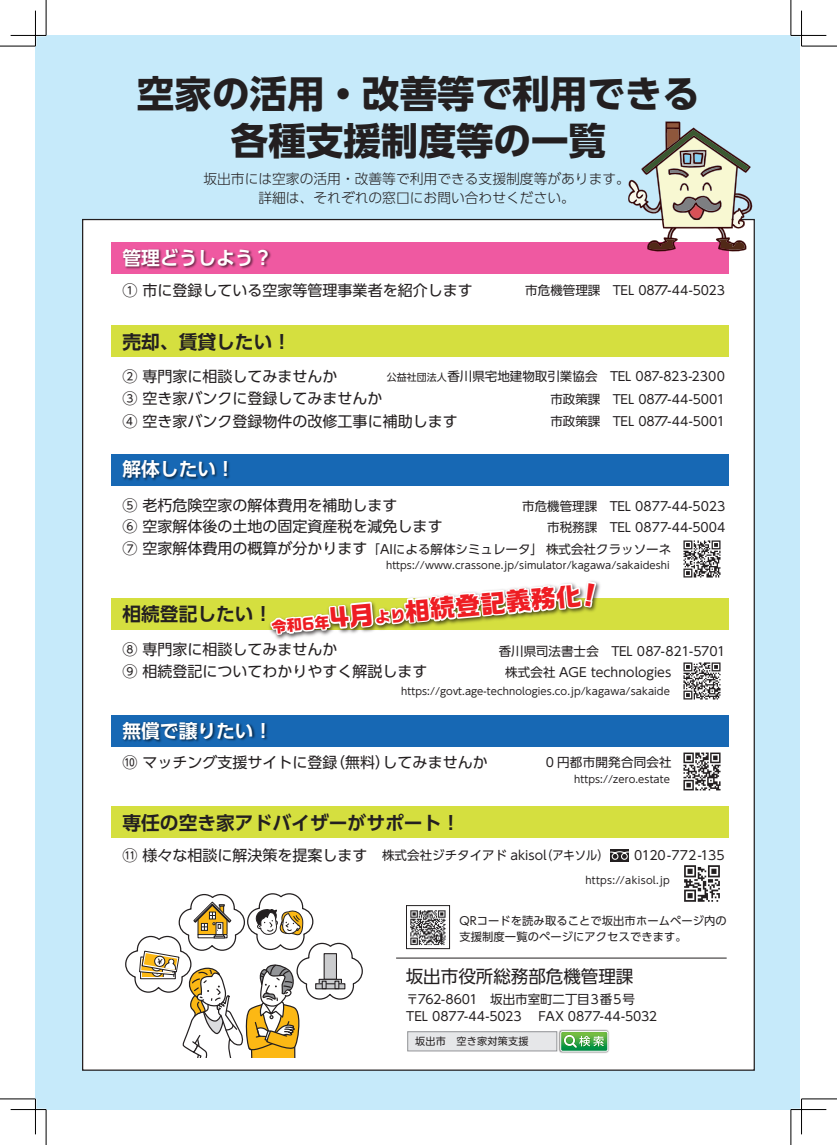
<style>
.page{position:relative;width:837px;height:1145px;background:#fff}
.page>*{position:absolute;margin:0;border:0;box-sizing:border-box;transform-origin:0 0}
.t1{font:700 37.5px/47.5px "UD Shin Go Pro";color:#231f20;text-align:center}
.t2{font:700 24.75px "Ro G San Srf Std N";color:#ee1d23}
.t3{font:700 18.75px "UD Shin Go Pro De";color:#231f20}
.t4{font:700 18.75px "UD Shin Go Pro De";color:#fff}
.t5{font:17.5px "UD Shin Go Pro";color:#231f20}
.t6{font:700 15.12px "Ro G San Srf Std N";color:#ee1d23}
.t7{font:15px/22.5px "UD Shin Go Pro";color:#231f20}
.t8{font:300 13.75px/18.8px "UD Shin Go Pro";color:#231f20;text-align:center}
.t9{font:12.5px/22.5px "UD Shin Go Pro";color:#231f20}
.t10{font:12.5px "UD Shin Go Pro";letter-spacing:.02em;color:#231f20}
.t11{font:12.5px "UD Shin Go Pro";color:#231f20;scale:.9 1}
.t12{font:11.25px/16.2px "UD Shin Go Pro";letter-spacing:.01em;color:#231f20}
.t13{font:10.12px "UD Shin M Go Pro";letter-spacing:.02em;color:#231f20}
.t14{font:10px "UD Shin Go Pro";letter-spacing:.01em;color:#231f20}
.t15{font:10px "UD Shin Go Pro";letter-spacing:.03em;color:#231f20}
.s1{font-size:10px}
.s2{font-size:15.12px}
</style>
<div class="page">
<div style="left:35px;top:35px;width:765px;height:1074px;background:#c6eafa"></div>
<div style="left:83px;top:219px;width:671px;height:851px;background:#fff"></div>
<div style="left:111px;top:325px;width:617px;height:32px;background:#d5df3f"></div>
<div style="left:111px;top:242px;width:617px;height:32px;background:#ef59a1"></div>
<div style="left:111px;top:453px;width:617px;height:32px;background:#1768b4"></div>
<div style="left:111px;top:598px;width:617px;height:32px;background:#d5df3f"></div>
<div style="left:111px;top:806px;width:617px;height:32px;background:#d5df3f"></div>
<div style="left:111px;top:714px;width:617px;height:32px;background:#1768b4"></div>
<div style="left:407px;top:1031px;width:149px;height:19px;background:#e6e7e9"></div>
<div style="left:407px;top:1031px;width:150px;height:20px;border:1px solid #939598"></div>
<img style="left:557px;top:1029px;width:52px;height:24px">
<div style="left:560px;top:1031px;width:48px;height:20px;border:1px solid #fff;border-radius:2px"></div>
<svg style="left:560px;top:1031px;width:47px;height:20px"></svg>
<img style="left:410px;top:910px;width:36px;height:36px">
<div style="left:406px;top:905px;width:43px;height:43px;border:1px solid #231f20"></div>
<svg style="left:624px;top:121px;width:129px;height:132px"></svg>
<hr style="left:396px;top:957px;width:330px;height:1px;background:#231f20">
<div style="left:610px;top:849px;width:18px;height:12px;background:#231f20"></div>
<svg style="left:610px;top:851px;width:18px;height:9px"></svg>
<img style="left:123px;top:248px;width:148px;height:21px">
<img style="left:120px;top:460px;width:119px;height:26px">
<img style="left:120px;top:721px;width:157px;height:26px">
<svg style="left:125px;top:893px;width:238px;height:164px"></svg>
<img style="left:683px;top:540px;width:38px;height:38px">
<img style="left:683px;top:662px;width:38px;height:38px">
<img style="left:683px;top:752px;width:38px;height:39px">
<img style="left:684px;top:865px;width:36px;height:37px">
<hr style="left:11px;top:1108px;width:35px;height:2px;background:#fff">
<hr style="left:790px;top:1108px;width:36px;height:2px;background:#fff">
<hr style="left:0;top:46px;width:35px;height:1px;background:#000">
<hr style="left:801px;top:46px;width:35px;height:1px;background:#000">
<hr style="left:0;top:1098px;width:35px;height:1px;background:#000">
<hr style="left:801px;top:1098px;width:35px;height:1px;background:#000">
<hr style="left:46px;top:0;width:1px;height:35px;background:#000">
<hr style="left:46px;top:1109px;width:1px;height:35px;background:#000">
<hr style="left:790px;top:0;width:1px;height:35px;background:#000">
<hr style="left:790px;top:1109px;width:1px;height:35px;background:#000">
<hr style="left:11px;top:35px;width:35px;height:1px;background:#000">
<hr style="left:790px;top:35px;width:36px;height:1px;background:#000">
<hr style="left:11px;top:1109px;width:35px;height:1px;background:#000">
<hr style="left:790px;top:1109px;width:36px;height:1px;background:#000">
<hr style="left:35px;top:11px;width:1px;height:35px;background:#000">
<hr style="left:35px;top:1098px;width:1px;height:36px;background:#000">
<hr style="left:801px;top:11px;width:1px;height:35px;background:#000">
<hr style="left:801px;top:1098px;width:1px;height:36px;background:#000">
<svg style="left:269px;top:581px;width:329px;height:56px"></svg>
<h1 class="t1" style="left:137px;top:69px;width:564px">空家の活用・改善等で利用できる各種支援制度等の一覧</h1>
<p class="t8" style="left:203px;top:169px;width:428px">坂出市には空家の活用・改善等で利用できる支援制度等があります。詳細は、それぞれの窓口にお問い合わせください。</p>
<h3 class="t4" style="left:122px;top:243px;width:152px">管理どうしよう?</h3>
<p class="t7" style="left:122px;top:278px;width:352px">① 市に登録している空家等管理事業者を紹介します</p>
<h3 class="t3" style="left:122px;top:326px;width:170px">売却、賃貸したい!</h3>
<p class="t9" style="left:525px;top:279px;width:201px">市危機管理課　TEL 0877-44-5023</p>
<p class="t7" style="left:122px;top:364px;width:337px">② 専門家に相談してみませんか<br>③ 空き家バンクに登録してみませんか<br>④ 空き家バンク登録物件の改修工事に補助します</p>
<p class="t9" style="left:550px;top:365px;width:176px;text-align:justify;text-indent:-163px"><span class="s1">公益社団法人</span>香川県宅地建物取引業協会　TEL 087-823-2300市政策課　TEL 0877-44-5001市政策課　TEL 0877-44-5001</p>
<h3 class="t4" style="left:122px;top:454px;width:114px">解体したい!</h3>
<p class="t7" style="left:122px;top:494px;width:321px;line-height:21.2px">⑤ 老朽危険空家の解体費用を補助します<br>⑥ 空家解体後の土地の固定資産税を減免します</p>
<p class="t9" style="left:367px;top:537px;width:305px">「AIによる解体シミュレータ「株式会社クラッソーネ</p>
<p class="t9" style="left:522px;top:495px;width:205px;line-height:21.2px;text-align:right">市危機管理課　TEL 0877-44-5023　市税務課　TEL 0877-44-5004</p>
<p class="t7" style="left:122px;top:536px;width:246px">⑦ 空家解体費用の概算が分かります</p>
<p class="t14" style="left:386px;top:557px;width:285px">https://www.crassone.jp/simulator/kagawa/sakaideshi</p>
<h2 class="t2" style="left:328px;top:601px;width:254px;rotate:-5deg">4月<span class="s2">より</span>相続登記義務化</h2>
<h3 class="t3" style="left:122px;top:598px;width:151px">相続登記したい!</h3>
<p class="t6" style="left:270px;top:616px;width:60px;rotate:-5deg">令和6年</p>
<p class="t7" style="left:122px;top:638px;width:306px;line-height:21.2px">⑧ 専門家に相談してみませんか<br>⑨ 相続登記についてわかりやすく解説します</p>
<p class="t9" style="left:505px;top:640px;width:222px;line-height:21.2px;text-indent:-6px">香川県司法書士会　TEL 087-821-5701株式会社 AGE technologies</p>
<h3 class="t4" style="left:122px;top:715px;width:151px">無償で譲りたい!</h3>
<p class="t14" style="left:401px;top:682px;width:270px">https://govt.age-technologies.co.jp/kagawa/sakaide</p>
<p class="t7" style="left:122px;top:750px;width:216px">⑩ マッチング支援サイトに登録</p>
<p class="t7" style="left:330px;top:750px;width:61px">（無料）</p>
<p class="t7" style="left:382px;top:750px;width:106px">してみませんか</p>
<p class="t10" style="left:545px;top:752px;width:127px">0 円都市開発合同会社</p>
<p class="t14" style="left:574px;top:771px;width:97px">https://zero.estate</p>
<h3 class="t3" style="left:122px;top:807px;width:339px">専任の空き家アドバイザーがサポート!</h3>
<p class="t7" style="left:122px;top:844px;width:246px">⑪ 様々な相談に解決策を提案します</p>
<p class="t9" style="left:382px;top:843px;width:166px">株式会社ジチタイアド akisol</p>
<p class="t11" style="left:541px;top:845px;width:76px">（アキソル(</p>
<p class="t9" style="left:634px;top:843px;width:92px">0120-772-135</p>
<p class="t15" style="left:585px;top:872px;width:86px">https://akisol.jp</p>
<p class="t12" style="left:459px;top:912px;width:269px">QRコードを読み取ることで坂出市ホームページ内の支援制度一覧のページにアクセスできます。</p>
<h3 class="t5" style="left:405px;top:962px;width:229px">坂出市役所総務部危機管理課</h3>
<p class="t9" style="left:406px;top:989px;width:252px;line-height:17.5px">〒762-8601　坂出市室町二丁目３番５号<br>TEL 0877-44-5023　 FAX 0877-44-5032</p>
<p class="t13" style="left:415px;top:1032px;width:115px">坂出市　空き家対策支援</p>
</div>
